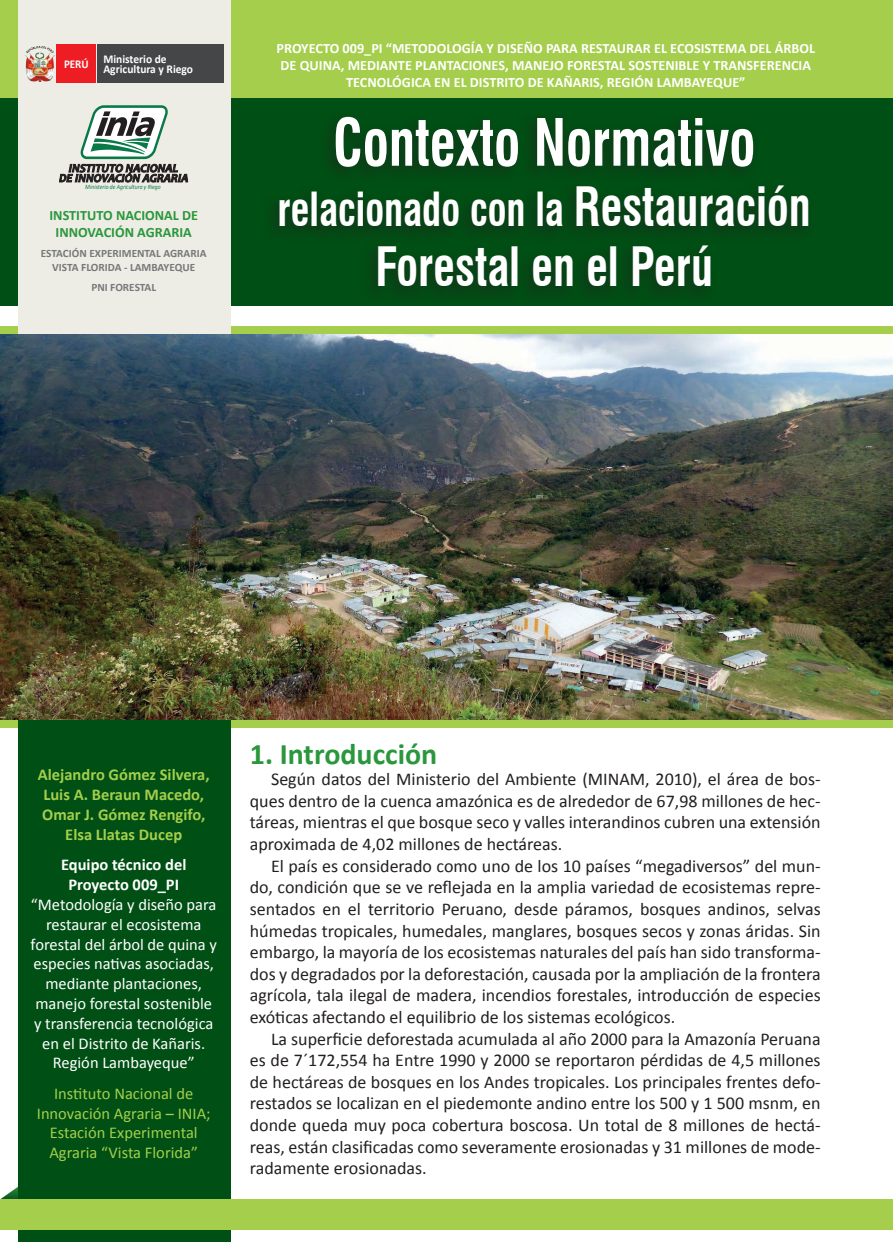
<style>
.page{position:relative;width:893px;height:1242px;background:#fff}
.page>*{position:absolute;margin:0;border:0;box-sizing:border-box;transform-origin:0 0}
.t1{font:700 condensed 63.45px "Swiss 721 BT";color:#fff;scale:.86 1}
.t2{font:700 condensed 52.95px "Swiss 721 BT";color:#fff;scale:.86 1}
.t3{font:700 condensed 45.9px "Swiss 721 BT";color:#fff;scale:.86 1}
.t4{font:700 30px "Calibri";color:#2a973d}
.t5{font:18px/21.6px "Calibri";color:#231f20;text-align:justify}
.t6{font:16.5px/19.8px "Calibri";color:#fff;text-align:center}
.t7{font:16.5px/19.8px "Calibri";color:#a4ce4c;text-align:center}
.t8{font:700 16.5px/19.8px "Calibri";color:#a4ce4c;text-align:center}
.t9{font:700 16.5px/19.8px "Calibri";color:#fff;text-align:center}
.t10{font:700 14.25px/17.1px "Calibri";color:#fff;text-align:center}
.t11{font:700 14.25px/17.1px "Calibri";color:#2a973d;text-align:center}
.t12{font:700 12px/10.2px "Calibri";color:#fff;scale:.96 1}
.t13{font:700 12px "Calibri";color:#fff;scale:.92 1}
.t14{font:700 11.25px/13.5px "Calibri";color:#76787b;text-align:center}
.t15{font:italic 6.6px "Calibri";color:#087947;scale:.86 1}
.s1{font-size:52.95px}
</style>
<div class="page">
<svg style="left:1px;top:1187px;width:17px;height:12px"></svg>
<div style="left:0;top:0;width:893px;height:98px;background:#a4ce4c"></div>
<div style="left:0;top:326px;width:893px;height:401px;background:#a4ce4c"></div>
<div style="left:0;top:98px;width:893px;height:207px;background:#004f14"></div>
<div style="left:18px;top:0;width:213px;height:334px;background:#eeede5"></div>
<div style="left:18px;top:719px;width:213px;height:523px;background:#004f14"></div>
<img style="left:25px;top:53px;width:30px;height:29px">
<div style="left:57px;top:45px;width:39px;height:38px;background:#ee1d23"></div>
<div style="left:98px;top:45px;width:126px;height:38px;background:#454647"></div>
<svg style="left:26px;top:46px;width:28px;height:7px"></svg>
<svg style="left:59px;top:105px;width:129px;height:77px"></svg>
<div style="left:263px;top:112px;width:552px;height:192px;background:#024b14"></div>
<img style="left:0;top:334px;width:893px;height:385px">
<div style="left:0;top:1199px;width:893px;height:30px;background:#a4ce4c"></div>
<p class="t13" style="left:64px;top:57px;width:28px">PERÚ</p>
<p class="t12" style="left:103px;top:54px;width:95px">Ministerio de<br>Agricultura y Riego</p>
<p class="t15" style="left:85px;top:183px;width:89px">Ministerio de Agricultura y Riego</p>
<p class="t11" style="left:49px;top:207px;width:150px">INSTITUTO NACIONAL DE<br>INNOVACIÓN AGRARIA</p>
<p class="t14" style="left:41px;top:247px;width:167px">ESTACIÓN EXPERIMENTAL AGRARIA<br>VISTA FLORIDA - LAMBAYEQUE</p>
<p class="t14" style="left:91px;top:280px;width:66px">PNI FORESTAL</p>
<p class="t10" style="left:277px;top:40px;width:540px">PROYECTO 009_PI “METODOLOGÍA Y DISEÑO PARA RESTAURAR EL ECOSISTEMA DEL ÁRBOL<br>DE QUINA, MEDIANTE PLANTACIONES, MANEJO FORESTAL SOSTENIBLE Y TRANSFERENCIA<br>TECNOLÓGICA EN EL DISTRITO DE KAÑARIS, REGIÓN LAMBAYEQUE”</p>
<h1 class="t1" style="left:333px;top:105px;width:492px">Contexto Normativo</h1>
<h3 class="t3" style="left:278px;top:181px;width:622px">relacionado con la <span class="s1">Restauración</span></h3>
<h2 class="t2" style="left:375px;top:235px;width:394px">Forestal en el Perú</h2>
<p class="t8" style="left:38px;top:765px;width:173px">Alejandro Gómez Silvera,<br>Luis A. Beraun Macedo,<br>Omar J. Gómez Rengifo,<br>Elsa Llatas Ducep</p>
<p class="t9" style="left:61px;top:855px;width:127px">Equipo técnico del<br>Proyecto 009_PI</p>
<p class="t6" style="left:31px;top:894px;width:188px">“Metodología y diseño para restaurar el ecosistema forestal del árbol de quina y especies nativas asociadas, mediante plantaciones, manejo forestal sostenible y transferencia tecnológica en el Distrito de Kañaris.<br>Región Lambayeque”</p>
<p class="t7" style="left:37px;top:1083px;width:175px">Instituto Nacional de<br>Innovación Agraria – INIA;<br>Estación Experimental<br>Agraria “Vista Florida”</p>
<h3 class="t4" style="left:250px;top:734px;width:189px">1. Introducción</h3>
<p class="t5" style="left:250px;top:768px;width:572px;text-indent:21px">Según datos del Ministerio del Ambiente (MINAM, 2010), el área de bos&shy;ques dentro de la cuenca amazónica es de alrededor de 67,98 millones de hec&shy;táreas, mientras el que bosque seco y valles interandinos cubren una extensión aproximada de 4,02 millones de hectáreas.</p>
<p class="t5" style="left:250px;top:855px;width:572px;text-indent:21px">El país es considerado como uno de los 10 países “megadiversos” del mun&shy;do, condición que se ve reflejada en la amplia variedad de ecosistemas repre&shy;sentados en el territorio Peruano, desde páramos, bosques andinos, selvas húmedas tropicales, humedales, manglares, bosques secos y zonas áridas. Sin embargo, la mayoría de los ecosistemas naturales del país han sido transforma&shy;dos y degradados por la deforestación, causada por la ampliación de la frontera agrícola, tala ilegal de madera, incendios forestales, introducción de especies exóticas afectando el equilibrio de los sistemas ecológicos.</p>
<p class="t5" style="left:250px;top:1027px;width:572px;text-indent:21px">La superficie deforestada acumulada al año 2000 para la Amazonía Peruana es de 7´172,554 ha Entre 1990 y 2000 se reportaron pérdidas de 4,5 millones de hectáreas de bosques en los Andes tropicales. Los principales frentes defo&shy;restados se localizan en el piedemonte andino entre los 500 y 1 500 msnm, en donde queda muy poca cobertura boscosa. Un total de 8 millones de hectá&shy;reas, están clasificadas como severamente erosionadas y 31 millones de mode&shy;radamente erosionadas.</p>
</div>
